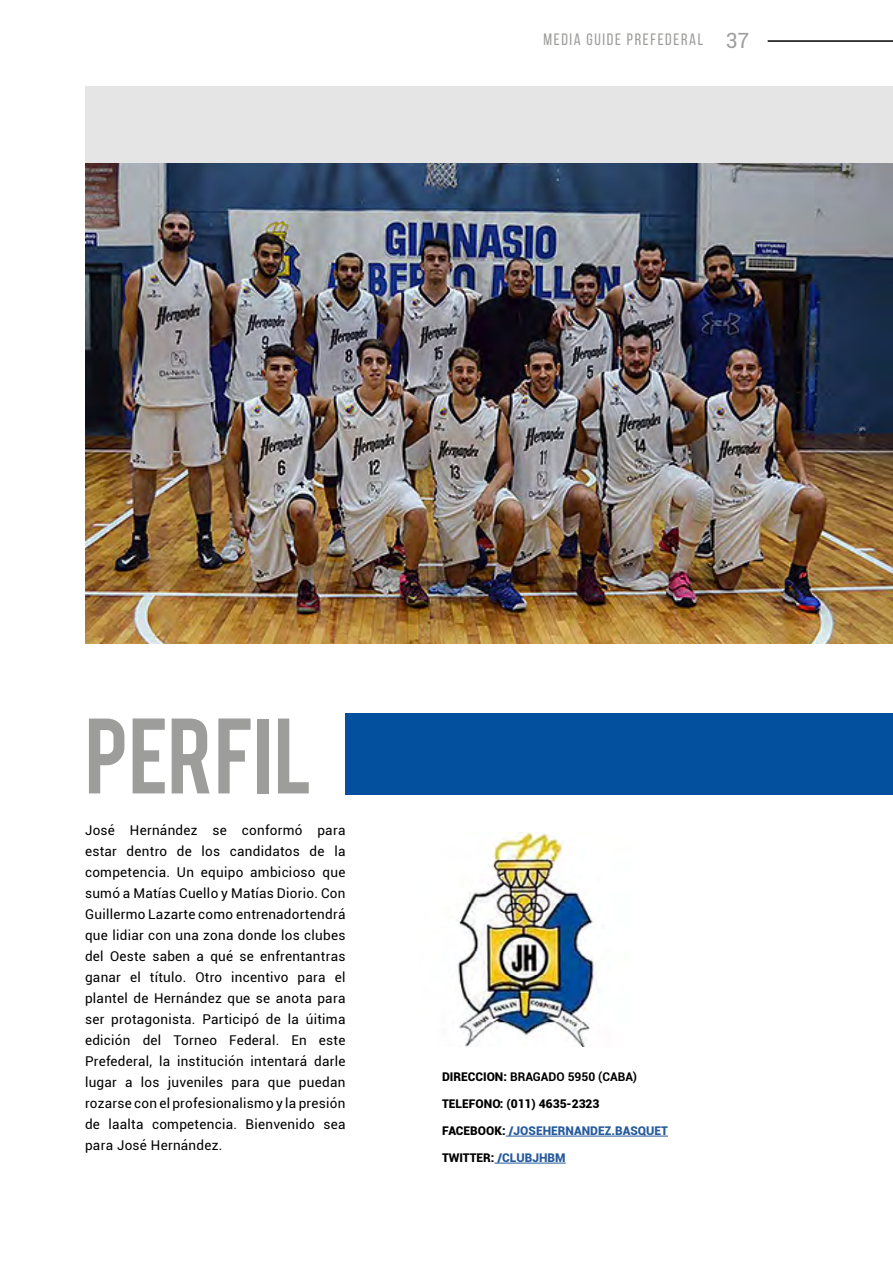
<style>
.page{position:relative;width:893px;height:1263px;background:#fff}
.page>*{position:absolute;margin:0;border:0;box-sizing:border-box;transform-origin:0 0}
.t1{font:84.15px "Bebas";letter-spacing:.005em;color:#9d9d9c}
.t2{font:16.5px "Bebas Neue";letter-spacing:.1em;color:#9d9d9c}
.t3{font:13.5px/21px "Roboto";letter-spacing:.02em;color:#000;text-align:justify}
.t4{font:900 12px "Roboto";color:#275b9b}
.t5{font:700 12px "Roboto";color:#000}
.t6{font:900 12px "Roboto";color:#000}
.s1{font-family:"Roboto";font-size:21px}
.s2{font-weight:900}
.s3{color:#000}
</style>
<div class="page">
<hr style="left:768px;top:40px;width:125px;height:2px;background:#000">
<div style="left:85px;top:86px;width:808px;height:237px;background:#e5e5e5"></div>
<img style="left:85px;top:163px;width:808px;height:480px">
<div style="left:345px;top:713px;width:548px;height:82px;background:#03509e"></div>
<hr style="left:506px;top:1136px;width:162px;height:1px;background:#275b9b">
<hr style="left:494px;top:1163px;width:72px;height:1px;background:#275b9b">
<img style="left:457px;top:832px;width:139px;height:215px">
<p class="t2" style="left:543px;top:30px;width:207px">MEDIA GUIDE PREFEDERAL <span class="s1">37</span></p>
<h1 class="t1" style="left:85px;top:695px;width:229px">PERFIL</h1>
<p class="t3" style="left:85px;top:819px;width:262px">José Hernández se conformó para estar dentro de los candidatos de la competencia. Un equipo ambicioso que sumó a Matías Cuello y Matías Diorio. Con Guillermo Lazarte como entrenadortendrá que lidiar con una zona donde los clubes del Oeste saben a qué se enfrentantras ganar el título. Otro incentivo para el plantel de Hernández que se anota para ser protagonista. Participó de la úitima edición del Torneo Federal. En este Prefederal, la institución intentará darle lugar a los juveniles para que puedan rozarse con el profesionalismo y la presión de laalta competencia. Bienvenido sea para José Hernández.</p>
<p class="t5" style="left:442px;top:1068px;width:197px"><span class="s2">DIRECCION:</span> BRAGADO 5950 (CABA)</p>
<p class="t6" style="left:442px;top:1095px;width:159px">TELEFONO: (011) 4635-2323</p>
<p class="t4" style="left:442px;top:1122px;width:228px"><span class="s3">FACEBOOK:</span> /JOSEHERNANDEZ.BASQUET</p>
<p class="t4" style="left:442px;top:1149px;width:125px"><span class="s3">TWITTER:</span> /CLUBJHBM</p>
</div>
